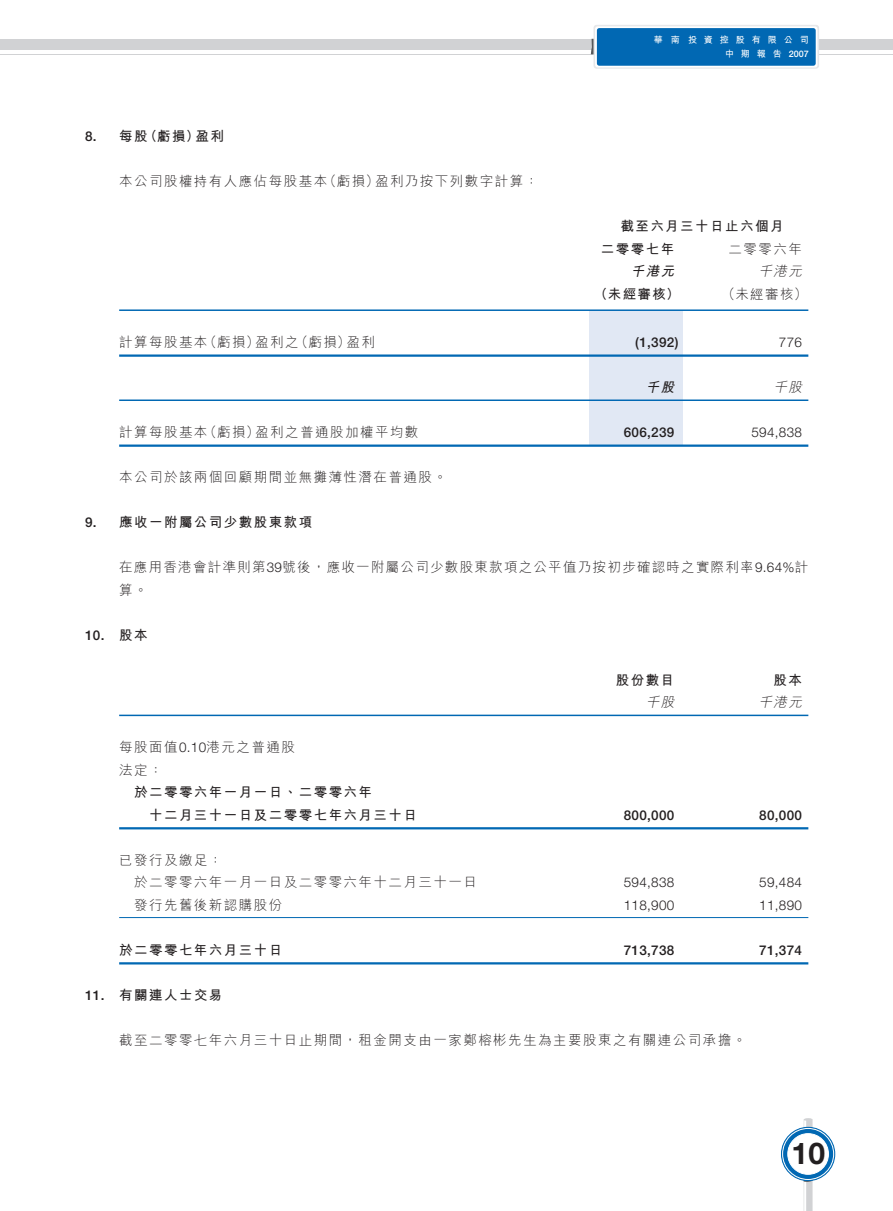
<style>
.page{position:relative;width:893px;height:1211px;background:#fff}
.page>*{position:absolute;margin:0;border:0;box-sizing:border-box;transform-origin:0 0}
.t1{font:700 30px "Helvetica Neue";color:#231f20}
.t2{font:300 13.5px/22.5px "M Hei";letter-spacing:.11em;color:#231f20}
.t3{font:700 13.5px/22.5px "M Hei";letter-spacing:.11em;color:#231f20}
.t4{font:500 13.5px "Helvetica Neue";letter-spacing:.02em;color:#231f20}
.t5{font:300 13.5px "Helvetica Neue";letter-spacing:.02em;color:#231f20}
.t6{font:italic 300 13.5px "M Hei";color:#231f20}
.t7{font:italic 700 13.5px "M Hei";color:#231f20}
.t8{font:700 9px "M Hei";letter-spacing:.775em;color:#fff}
.s1{font-family:"Helvetica Neue";font-weight:500}
.s2{font-family:"Helvetica Neue"}
.s3{font-family:"M Hei";font-weight:700}
</style>
<div class="page">
<div style="left:0;top:39px;width:892px;height:15px;background:#d1d2d4"></div>
<hr style="left:0;top:50px;width:892px;height:3px;background:#fff">
<svg style="left:803px;top:1118px;width:9px;height:92px"></svg>
<svg style="left:781px;top:1127px;width:53px;height:53px"></svg>
<div style="left:787px;top:1133px;width:41px;height:41px;background:#fff;border:1px solid #fff;border-radius:50%"></div>
<div style="left:782px;top:1128px;width:52px;height:51px;border:1px solid #fff;border-radius:50%"></div>
<svg style="left:590px;top:25px;width:229px;height:44px;background:#2d81be"></svg>
<div style="left:589px;top:310px;width:93px;height:135px;background:#e1e8f4"></div>
<hr style="left:119px;top:309px;width:689px;height:2px;background:#0168b3">
<hr style="left:119px;top:354px;width:689px;height:3px;background:#0168b3">
<hr style="left:119px;top:399px;width:689px;height:2px;background:#0168b3">
<hr style="left:119px;top:444px;width:689px;height:3px;background:#0168b3">
<hr style="left:119px;top:714px;width:689px;height:2px;background:#0168b3">
<hr style="left:119px;top:827px;width:689px;height:2px;background:#0168b3">
<hr style="left:119px;top:917px;width:689px;height:1px;background:#0168b3">
<hr style="left:119px;top:962px;width:689px;height:2px;background:#0168b3">
<p class="t8" style="left:654px;top:36px;width:156px">華南投資控股有限公司</p>
<p class="t3" style="left:85px;top:127px;width:140px"><span class="s1">8.</span> 每股（虧損）盈利</p>
<p class="t2" style="left:119px;top:172px;width:420px">本公司股權持有人應佔每股基本（虧損）盈利乃按下列數字計算：</p>
<p class="t8" style="left:725px;top:51px;width:85px">中期報告<span class="s1">2007</span></p>
<p class="t3" style="left:601px;top:217px;width:184px;text-indent:19px">截至六月三十日止六個月二零零七年</p>
<p class="t2" style="left:728px;top:239px;width:75px">二零零六年</p>
<p class="t7" style="left:631px;top:266px;width:48px">千港元</p>
<p class="t6" style="left:758px;top:266px;width:48px">千港元</p>
<p class="t3" style="left:594px;top:284px;width:87px">（未經審核）</p>
<p class="t2" style="left:721px;top:284px;width:87px">（未經審核）</p>
<p class="t2" style="left:119px;top:332px;width:257px">計算每股基本（虧損）盈利之（虧損）盈利</p>
<p class="t4" style="left:635px;top:337px;width:45px">(1,392)</p>
<p class="t5" style="left:778px;top:337px;width:25px">776</p>
<p class="t7" style="left:646px;top:382px;width:33px">千股</p>
<p class="t6" style="left:773px;top:382px;width:33px">千股</p>
<p class="t2" style="left:119px;top:422px;width:301px">計算每股基本（虧損）盈利之普通股加權平均數</p>
<p class="t4" style="left:623px;top:427px;width:52px">606,239</p>
<p class="t5" style="left:751px;top:427px;width:52px">594,838</p>
<p class="t2" style="left:119px;top:467px;width:329px">本公司於該兩個回顧期間並無攤薄性潛在普通股。</p>
<p class="t3" style="left:85px;top:512px;width:229px"><span class="s1">9.</span> 應收一附屬公司少數股東款項</p>
<p class="t2" style="left:119px;top:557px;width:690px">在應用香港會計準則第<span class="s2">39</span>號後，應收一附屬公司少數股東款項之公平值乃按初步確認時之實際利率<span class="s2">9.64%</span>計算。</p>
<p class="t4" style="left:85px;top:630px;width:64px">10. <span class="s3">股本</span></p>
<p class="t3" style="left:616px;top:670px;width:60px">股份數目</p>
<p class="t3" style="left:773px;top:670px;width:30px">股本</p>
<p class="t6" style="left:646px;top:697px;width:33px">千股</p>
<p class="t6" style="left:758px;top:697px;width:48px">千港元</p>
<p class="t2" style="left:119px;top:737px;width:177px">每股面值<span class="s2">0.10</span>港元之普通股法定：</p>
<p class="t3" style="left:119px;top:782px;width:299px">　於二零零六年一月一日、二零零六年<br>　　十二月三十一日及二零零七年六月三十日</p>
<p class="t4" style="left:623px;top:810px;width:52px">800,000</p>
<p class="t4" style="left:759px;top:810px;width:44px">80,000</p>
<p class="t2" style="left:119px;top:850px;width:359px">已發行及繳足：<br>　於二零零六年一月一日及二零零六年十二月三十一日</p>
<p class="t5" style="left:623px;top:877px;width:52px">594,838</p>
<p class="t5" style="left:759px;top:877px;width:44px">59,484</p>
<p class="t2" style="left:119px;top:895px;width:165px">　發行先舊後新認購股份</p>
<p class="t5" style="left:623px;top:900px;width:52px">118,900</p>
<p class="t5" style="left:759px;top:900px;width:44px">11,890</p>
<p class="t3" style="left:119px;top:940px;width:165px">於二零零七年六月三十日</p>
<p class="t4" style="left:623px;top:945px;width:52px">713,738</p>
<p class="t4" style="left:759px;top:945px;width:44px">71,374</p>
<p class="t3" style="left:85px;top:985px;width:139px"><span class="s1">11.</span> 有關連人士交易</p>
<p class="t2" style="left:119px;top:1030px;width:628px">截至二零零七年六月三十日止期間，租金開支由一家鄭榕彬先生為主要股東之有關連公司承擔。</p>
<h1 class="t1" style="left:791px;top:1142px;width:35px">10</h1>
</div>
